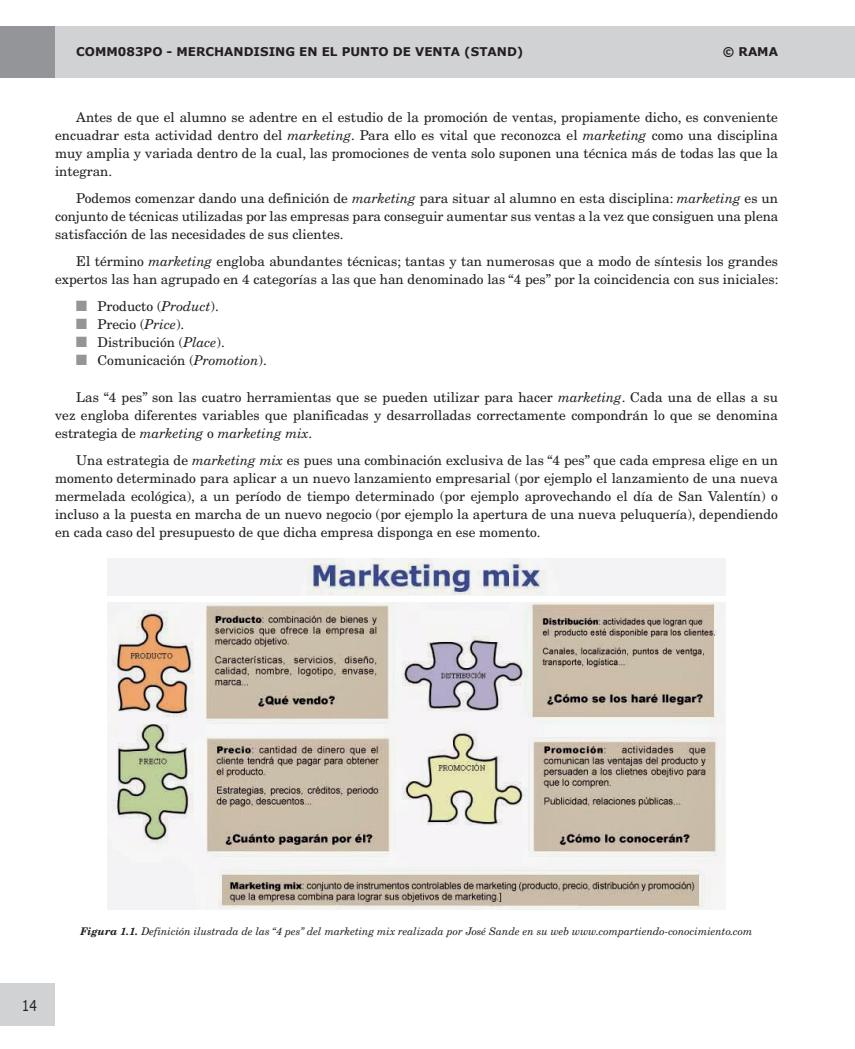
<style>
.page{position:relative;width:855px;height:1049px;background:#fff}
.page>*{position:absolute;margin:0;border:0;box-sizing:border-box;transform-origin:0 0}
.t1{font:15px "Verdana";color:#231f20;scale:.8 1}
.t2{font:13.5px/18px "New Century Schlbk LT Std";color:#231f20;text-align:justify}
.t3{font:700 12px "Verdana";color:#231f20}
.t4{font:italic 10.5px "New Century Schlbk LT Std";color:#231f20}
.s1{font-style:italic}
.s2{font-family:"Monotype Sorts";font-size:14.25px;color:#939598}
.s3{font-weight:700}
</style>
<div class="page">
<div style="left:0;top:983px;width:55px;height:43px;background:#d1d2d4"></div>
<div style="left:55px;top:27px;width:799px;height:51px;background:#d1d2d4"></div>
<div style="left:0;top:27px;width:55px;height:51px;background:#939598"></div>
<hr style="left:854px;top:27px;width:1px;height:51px;background:#d1d2d4">
<img style="left:107px;top:602px;width:619px;height:308px">
<img style="left:107px;top:559px;width:619px;height:36px">
<p class="t3" style="left:76px;top:44px;width:449px">COMM083PO - MERCHANDISING EN EL PUNTO DE VENTA (STAND)</p>
<p class="t3" style="left:723px;top:44px;width:57px">© RAMA</p>
<p class="t2" style="left:55px;top:108px;width:724px;text-indent:21px">Antes de que el alumno se adentre en el estudio de la promoción de ventas, propiamente dicho, es conveniente encuadrar esta actividad dentro del <span class="s1">marketing</span>. Para ello es vital que reconozca el <span class="s1">marketing</span> como una disciplina muy amplia y variada dentro de la cual, las promociones de venta solo suponen una técnica más de todas las que la integran.</p>
<p class="t2" style="left:55px;top:189px;width:725px;text-indent:21px">Podemos comenzar dando una definición de <span class="s1">marketing</span> para situar al alumno en esta disciplina: <span class="s1">marketing</span> es un conjunto de técnicas utilizadas por las empresas para conseguir aumentar sus ventas a la vez que consiguen una plena satisfacción de las necesidades de sus clientes.</p>
<p class="t2" style="left:55px;top:252px;width:725px;text-align:right">El término <span class="s1">marketing</span> engloba abundantes técnicas; tantas y tan numerosas que a modo de síntesis los grandes expertos las han agrupado en 4 categorías a las que han denominado las “4 pes” por la coincidencia con sus iniciales:</p>
<p class="t2" style="left:76px;top:297px;width:192px;text-align:left"><span class="s2">N</span> Producto (<span class="s1">Product</span>).<br><span class="s2">N</span> Precio (<span class="s1">Price</span>).<br><span class="s2">N</span> Distribución (<span class="s1">Place</span>).<br><span class="s2">N</span> Comunicación (<span class="s1">Promotion</span>).</p>
<p class="t2" style="left:55px;top:388px;width:724px;text-indent:21px">Las “4 pes” son las cuatro herramientas que se pueden utilizar para hacer <span class="s1">marketing</span>. Cada una de ellas a su vez engloba diferentes variables que planificadas y desarrolladas correctamente compondrán lo que se denomina estrategia de <span class="s1">marketing</span> o <span class="s1">marketing mix</span>.</p>
<p class="t2" style="left:55px;top:451px;width:724px;text-indent:21px">Una estrategia de <span class="s1">marketing mix</span> es pues una combinación exclusiva de las “4 pes” que cada empresa elige en un momento determinado para aplicar a un nuevo lanzamiento empresarial (por ejemplo el lanzamiento de una nueva mermelada ecológica), a un período de tiempo determinado (por ejemplo aprovechando el día de San Valentín) o incluso a la puesta en marcha de un nuevo negocio (por ejemplo la apertura de una nueva peluquería), dependiendo en cada caso del presupuesto de que dicha empresa disponga en ese momento.</p>
<p class="t1" style="left:22px;top:995px;width:21px">14</p>
<p class="t4" style="left:80px;top:924px;width:673px"><span class="s3">Figura 1.1.</span> Definición ilustrada de las “4 pes” del marketing mix realizada por José Sande en su web www.compartiendo-conocimiento.com</p>
</div>
